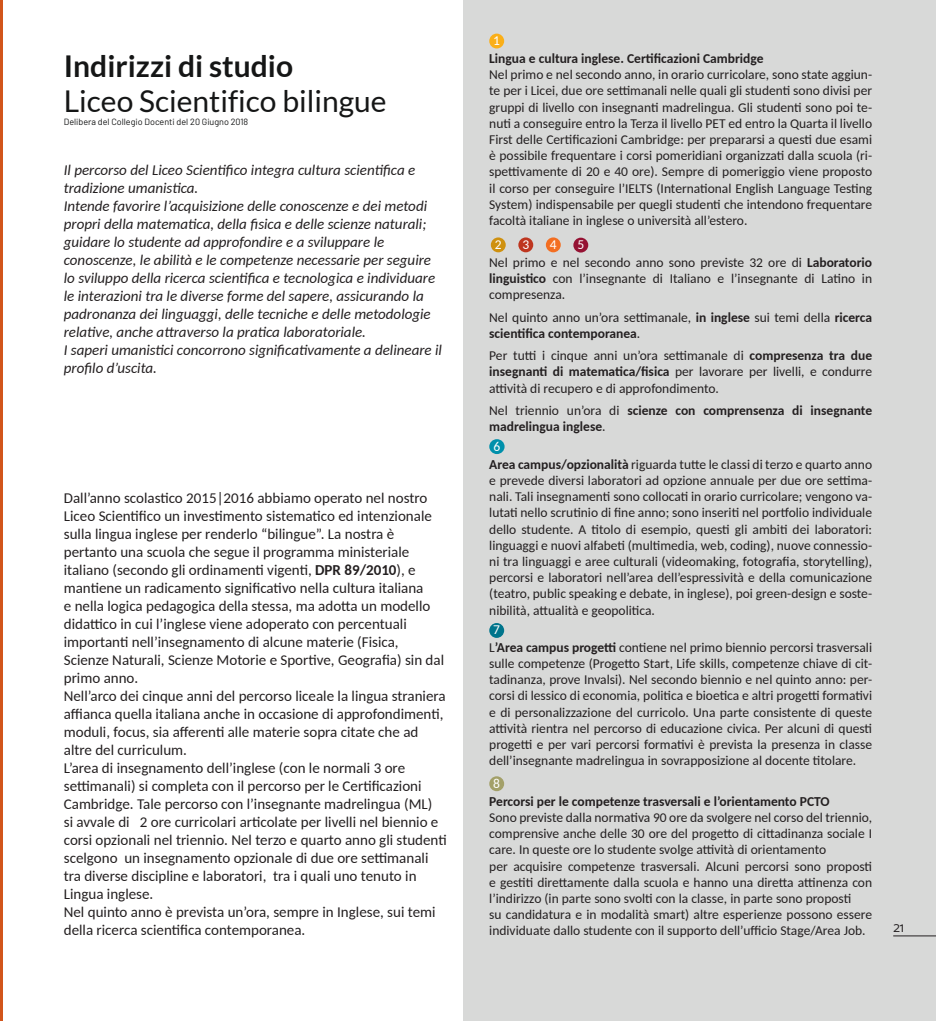
<style>
.page{position:relative;width:936px;height:1021px;background:#fff}
.page>*{position:absolute;margin:0;border:0;box-sizing:border-box;transform-origin:0 0}
.Titolo_3{font:30px "Lato";color:#151616}
.Titolo_2{font:700 30px "Lato";color:#151616}
.t1{font:15px/18px "Carlito";color:#231f20}
.t2{font:italic 15px/18px "Carlito";color:#231f20}
.t3{font:13.5px/16.2px "Carlito";color:#231f20;text-align:justify}
.t4{font:700 13.5px/16.2px "Carlito";color:#231f20}
.t5{font:13.5px "Carlito";color:#fff}
.t6{font:13.5px "Catamaran";color:#231f20}
.Normale{font:9px "Barlow";color:#151616}
.s1{font-weight:700}
.s2{font-weight:400}
</style>
<div class="page">
<div style="left:463px;top:0;width:472px;height:1020px;background:#d8d9d8"></div>
<hr style="left:893px;top:935px;width:42px;height:1px;background:#231f20">
<hr style="left:0;top:0;width:2px;height:1020px;background:#d2551b">
<div style="left:489px;top:34px;width:15px;height:14px;background:#faaf18;border-radius:50%"></div>
<div style="left:491px;top:237px;width:14px;height:15px;background:#cf910f;border-radius:50%"></div>
<div style="left:518px;top:237px;width:15px;height:15px;background:#be361f;border-radius:50%"></div>
<div style="left:546px;top:237px;width:14px;height:15px;background:#f36e21;border-radius:50%"></div>
<div style="left:573px;top:238px;width:15px;height:14px;background:#951233;border-radius:50%"></div>
<div style="left:489px;top:439px;width:15px;height:15px;background:#0090ab;border-radius:50%"></div>
<div style="left:489px;top:776px;width:15px;height:15px;background:#a3a069;border-radius:50%"></div>
<div style="left:489px;top:623px;width:15px;height:15px;background:#00758c;border-radius:50%"></div>
<p class="Titolo_2" style="left:64px;top:49px;width:231px">Indirizzi di studio</p>
<p class="Titolo_3" style="left:64px;top:84px;width:324px">Liceo Scientifico bilingue</p>
<p class="Normale" style="left:64px;top:116px;width:186px">Delibera del Collegio Docenti del 20 Giugno 2018</p>
<p class="t2" style="left:64px;top:160px;width:353px">Il percorso del Liceo Scientifico integra cultura scientifica e tradizione umanistica.</p>
<p class="t2" style="left:64px;top:196px;width:379px">Intende favorire l’acquisizione delle conoscenze e dei metodi propri della matematica, della fisica e delle scienze naturali; guidare lo studente ad approfondire e a sviluppare le conoscenze, le abilità e le competenze necessarie per seguire lo sviluppo della ricerca scientifica e tecnologica e individuare le interazioni tra le diverse forme del sapere, assicurando la padronanza dei linguaggi, delle tecniche e delle metodologie relative, anche attraverso la pratica laboratoriale.<br>I saperi umanistici concorrono significativamente a delineare il profilo d’uscita.</p>
<p class="t1" style="left:64px;top:488px;width:382px">Dall’anno scolastico 2015|2016 abbiamo operato nel nostro Liceo Scientifico un investimento sistematico ed intenzionale sulla lingua inglese per renderlo “bilingue”. La nostra è pertanto una scuola che segue il programma ministeriale italiano (secondo gli ordinamenti vigenti, <span class="s1">DPR 89/2010</span>), e mantiene un radicamento significativo nella cultura italiana<br>e nella logica pedagogica della stessa, ma adotta un modello didattico in cui l’inglese viene adoperato con percentuali importanti nell’insegnamento di alcune materie (Fisica, Scienze Naturali, Scienze Motorie e Sportive, Geografia) sin dal primo anno.</p>
<p class="t1" style="left:64px;top:686px;width:383px">Nell’arco dei cinque anni del percorso liceale la lingua straniera affianca quella italiana anche in occasione di approfondimenti, moduli, focus, sia afferenti alle materie sopra citate che ad altre del curriculum.</p>
<p class="t1" style="left:64px;top:758px;width:384px">L’area di insegnamento dell’inglese (con le normali 3 ore settimanali) si completa con il percorso per le Certificazioni Cambridge. Tale percorso con l’insegnante madrelingua (ML)<br>si avvale di 2 ore curricolari articolate per livelli nel biennio e corsi opzionali nel triennio. Nel terzo e quarto anno gli studenti scelgono un insegnamento opzionale di due ore settimanali tra diverse discipline e laboratori, tra i quali uno tenuto in Lingua inglese.</p>
<p class="t1" style="left:64px;top:902px;width:373px">Nel quinto anno è prevista un’ora, sempre in Inglese, sui temi della ricerca scientifica contemporanea.</p>
<p class="t5" style="left:493px;top:31px;width:8px">1</p>
<p class="t4" style="left:489px;top:50px;width:276px">Lingua e cultura inglese. Certificazioni Cambridge</p>
<p class="t3" style="left:489px;top:66px;width:384px">Nel primo e nel secondo anno, in orario curricolare, sono state aggiun&shy;te per i Licei, due ore settimanali nelle quali gli studenti sono divisi per gruppi di livello con insegnanti madrelingua. Gli studenti sono poi te&shy;nuti a conseguire entro la Terza il livello PET ed entro la Quarta il livello First delle Certificazioni Cambridge: per prepararsi a questi due esami è possibile frequentare i corsi pomeridiani organizzati dalla scuola (ri&shy;spettivamente di 20 e 40 ore). Sempre di pomeriggio viene proposto il corso per conseguire l’IELTS (International English Language Testing System) indispensabile per quegli studenti che intendono frequentare facoltà italiane in inglese o università all’estero.</p>
<p class="t5" style="left:495px;top:235px;width:8px">2</p>
<p class="t5" style="left:522px;top:235px;width:8px">3</p>
<p class="t5" style="left:550px;top:235px;width:8px">4</p>
<p class="t5" style="left:577px;top:235px;width:8px">5</p>
<p class="t3" style="left:489px;top:254px;width:384px">Nel primo e nel secondo anno sono previste 32 ore di <span class="s1">Laboratorio linguistico</span> con l’insegnante di Italiano e l’insegnante di Latino in compresenza.</p>
<p class="t3" style="left:489px;top:308px;width:384px">Nel quinto anno un’ora settimanale, <span class="s1">in inglese</span> sui temi della <span class="s1">ricerca scientifica contemporanea</span>.</p>
<p class="t3" style="left:489px;top:347px;width:384px">Per tutti i cinque anni un’ora settimanale di <span class="s1">compresenza tra due insegnanti di matematica/fisica</span> per lavorare per livelli, e condurre attività di recupero e di approfondimento.</p>
<p class="t4" style="left:489px;top:401px;width:384px"><span class="s2">Nel triennio un’ora di</span> scienze con comprensenza di insegnante madrelingua inglese<span class="s2">.</span></p>
<p class="t5" style="left:493px;top:437px;width:8px">6</p>
<p class="t3" style="left:489px;top:455px;width:384px"><span class="s1">Area campus/opzionalità</span> riguarda tutte le classi di terzo e quarto anno e prevede diversi laboratori ad opzione annuale per due ore settima&shy;nali. Tali insegnamenti sono collocati in orario curricolare; vengono va&shy;lutati nello scrutinio di fine anno; sono inseriti nel portfolio individuale dello studente. A titolo di esempio, questi gli ambiti dei laboratori: linguaggi e nuovi alfabeti (multimedia, web, coding), nuove connessio&shy;ni tra linguaggi e aree culturali (videomaking, fotografia, storytelling), percorsi e laboratori nell’area dell’espressività e della comunicazione (teatro, public speaking e debate, in inglese), poi green-design e soste&shy;nibilità, attualità e geopolitica.</p>
<p class="t3" style="left:489px;top:638px;width:384px">L<span class="s1">’Area campus progetti</span> contiene nel primo biennio percorsi trasversali sulle competenze (Progetto Start, Life skills, competenze chiave di cit&shy;tadinanza, prove Invalsi). Nel secondo biennio e nel quinto anno: per&shy;corsi di lessico di economia, politica e bioetica e altri progetti formativi e di personalizzazione del curricolo. Una parte consistente di queste attività rientra nel percorso di educazione civica. Per alcuni di questi progetti e per vari percorsi formativi è prevista la presenza in classe dell’insegnante madrelingua in sovrapposizione al docente titolare.</p>
<p class="t5" style="left:493px;top:620px;width:8px">7</p>
<p class="t5" style="left:493px;top:774px;width:8px">8</p>
<p class="t4" style="left:489px;top:792px;width:342px">Percorsi per le competenze trasversali e l’orientamento PCTO</p>
<p class="t3" style="left:489px;top:808px;width:384px">Sono previste dalla normativa 90 ore da svolgere nel corso del triennio, comprensive anche delle 30 ore del progetto di cittadinanza sociale I care. In queste ore lo studente svolge attività di orientamento</p>
<p class="t3" style="left:489px;top:857px;width:384px">per acquisire competenze trasversali. Alcuni percorsi sono proposti e gestiti direttamente dalla scuola e hanno una diretta attinenza con l’indirizzo (in parte sono svolti con la classe, in parte sono proposti</p>
<p class="t3" style="left:489px;top:906px;width:384px">su candidatura e in modalità smart) altre esperienze possono essere individuate dallo studente con il supporto dell’ufficio Stage/Area Job.</p>
<p class="t6" style="left:893px;top:919px;width:12px">21</p>
</div>
